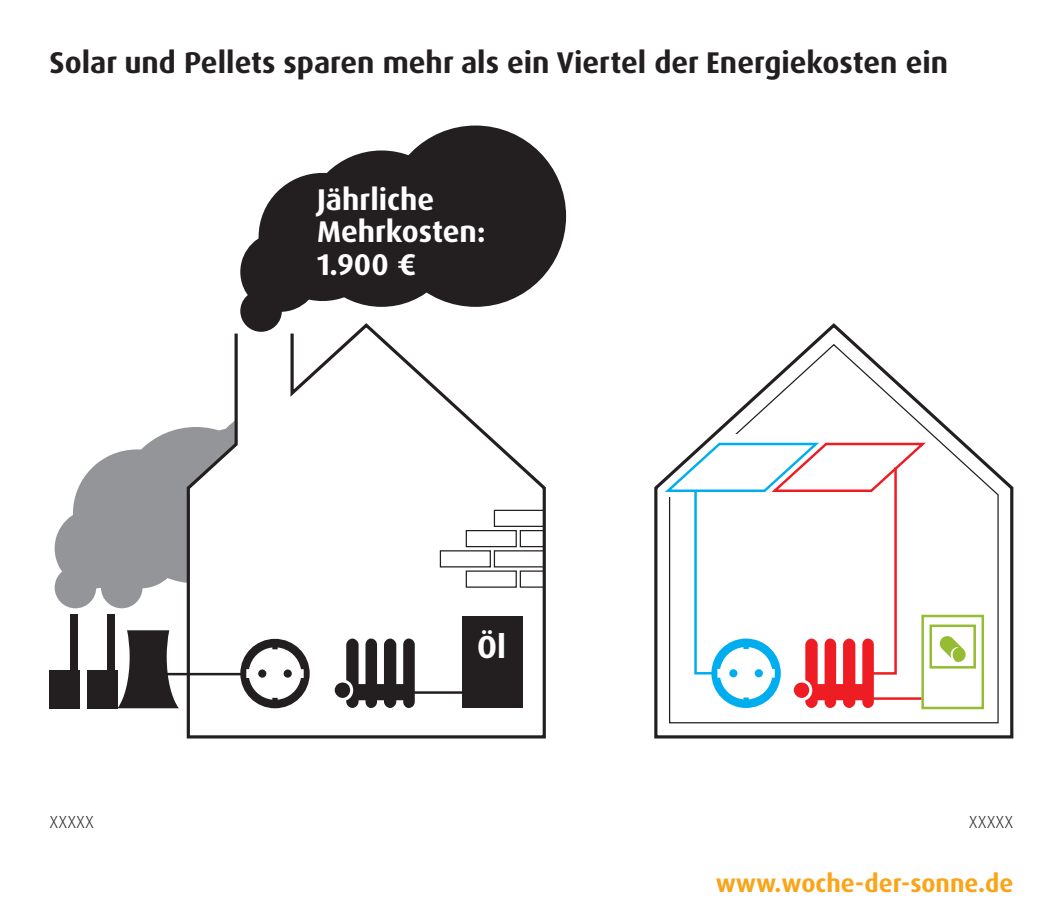
<style>
.page{position:relative;width:1063px;height:922px;background:#fff}
.page>*{position:absolute;margin:0;border:0;box-sizing:border-box;transform-origin:0 0}
.TI2{font:700 31.75px "Dax OT";color:#fff}
.TI2-2{font:700 30px "Dax OT";color:#231f20}
.TI2-3{font:700 30px/32.5px "Dax OT";color:#fff}
.TI2-4{font:700 25px "Dax OT";color:#f9a51b}
.TI2-5{font:300 17.5px "Dax OT";color:#231f20}
</style>
<div class="page">
<div style="left:55px;top:566px;width:41px;height:42px;background:#939598;border-radius:50%"></div>
<div style="left:55px;top:508px;width:79px;height:80px;background:#939598;border-radius:50%"></div>
<div style="left:73px;top:449px;width:128px;height:128px;background:#939598;border-radius:50%"></div>
<div style="left:118px;top:427px;width:156px;height:156px;background:#939598;border-radius:50%"></div>
<div style="left:101px;top:566px;width:42px;height:42px;background:#939598;border-radius:50%"></div>
<div style="left:101px;top:508px;width:80px;height:80px;background:#939598;border-radius:50%"></div>
<svg style="left:185px;top:321px;width:361px;height:418px"></svg>
<div style="left:240px;top:290px;width:42px;height:42px;background:#231f20;border-radius:50%"></div>
<div style="left:240px;top:232px;width:80px;height:80px;background:#231f20;border-radius:50%"></div>
<div style="left:259px;top:173px;width:128px;height:128px;background:#231f20;border-radius:50%"></div>
<div style="left:303px;top:150px;width:157px;height:157px;background:#231f20;border-radius:50%"></div>
<div style="left:385px;top:125px;width:181px;height:182px;background:#231f20;border-radius:50%"></div>
<div style="left:462px;top:616px;width:60px;height:91px;background:#231f20"></div>
<svg style="left:335px;top:638px;width:127px;height:69px"></svg>
<svg style="left:654px;top:323px;width:360px;height:416px"></svg>
<svg style="left:662px;top:440px;width:323px;height:270px"></svg>
<svg style="left:118px;top:630px;width:192px;height:78px"></svg>
<div style="left:87px;top:669px;width:31px;height:39px;background:#231f20"></div>
<div style="left:50px;top:669px;width:30px;height:39px;background:#231f20"></div>
<div style="left:108px;top:614px;width:7px;height:66px;background:#231f20"></div>
<div style="left:70px;top:614px;width:7px;height:66px;background:#231f20"></div>
<div style="left:494px;top:550px;width:51px;height:17px;border:1px solid #231f20"></div>
<div style="left:494px;top:509px;width:51px;height:18px;border:1px solid #231f20"></div>
<div style="left:440px;top:550px;width:51px;height:17px;border:1px solid #231f20"></div>
<div style="left:466px;top:530px;width:51px;height:17px;border:1px solid #231f20"></div>
<div style="left:466px;top:570px;width:51px;height:17px;border:1px solid #231f20"></div>
<div style="left:520px;top:530px;width:25px;height:17px;border:1px solid #231f20"></div>
<div style="left:520px;top:570px;width:25px;height:17px;border:1px solid #231f20"></div>
<p class="TI2-2" style="left:50px;top:44px;width:900px">Solar und Pellets sparen mehr als ein Viertel der Energiekosten ein</p>
<p class="TI2-3" style="left:317px;top:183px;width:170px">Jährliche<br>Mehrkosten:</p>
<p class="TI2-3" style="left:317px;top:248px;width:101px">1.900 €</p>
<p class="TI2" style="left:477px;top:627px;width:30px">Öl</p>
<p class="TI2-5" style="left:50px;top:810px;width:46px">XXXXX</p>
<p class="TI2-5" style="left:969px;top:810px;width:46px">XXXXX</p>
<p class="TI2-4" style="left:716px;top:867px;width:299px">www.woche-der-sonne.de</p>
</div>
